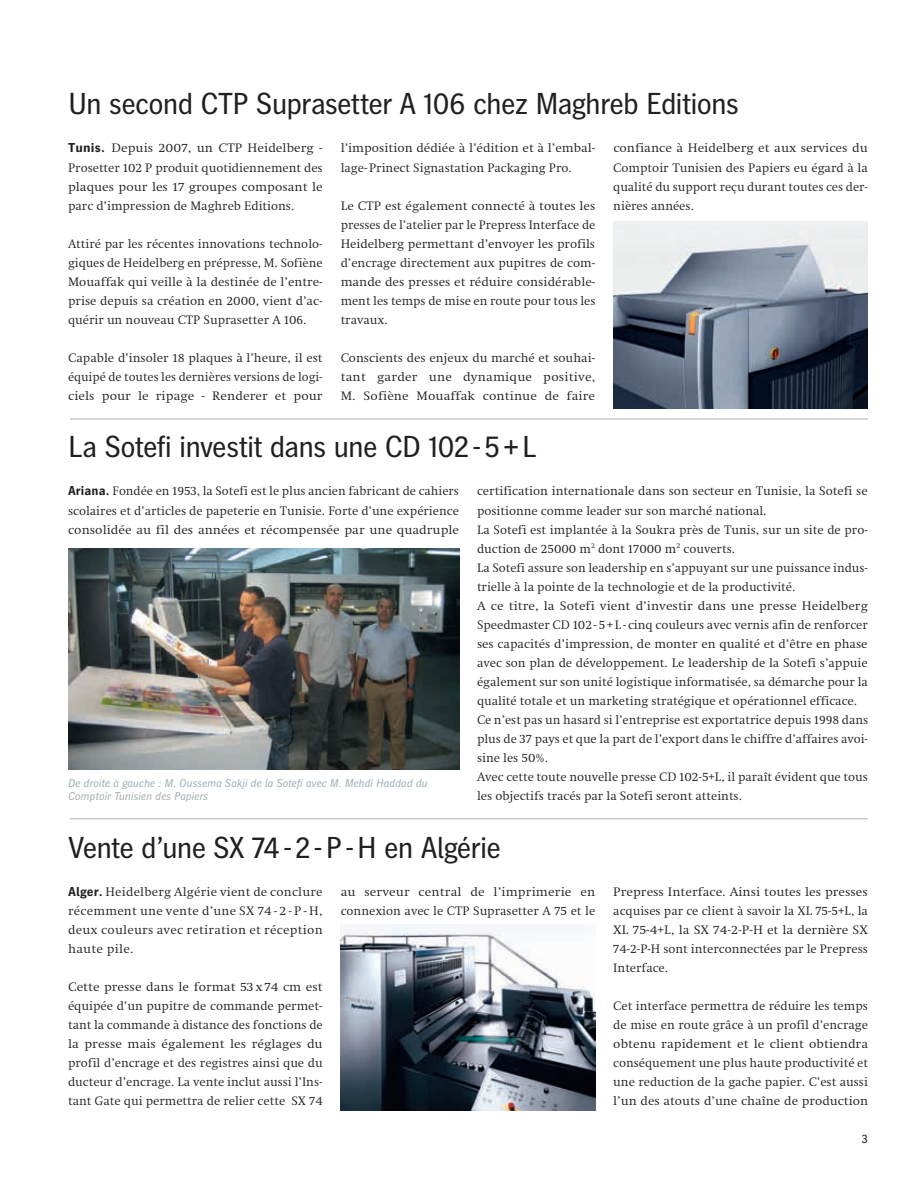
<style>
.page{position:relative;width:919px;height:1191px;background:#fff}
.page>*{position:absolute;margin:0;border:0;box-sizing:border-box;transform-origin:0 0}
.t1{font:30px "Heidelberg Gothic Ml";letter-spacing:-.03em;color:#231f20}
.t2{font:12.75px/19px "Heidelberg Antiqua ML";color:#231f20;text-align:justify}
.t3{font:12.75px/19px "Heidelberg Antiqua ML";color:#231f20;text-align:justify;scale:1.05 1}
.t4{font:12.75px/19px "Heidelberg Antiqua ML";color:#231f20;text-align:justify;scale:1.04 1}
.t5{font:12px "Heidelberg Gothic Ml";color:#231f20}
.t6{font:italic 11.25px/12.3px "Heidelberg Gothic Ml";color:#a2b0b7}
.s1{font-family:"Heidelberg Gothic Ml";font-weight:700}
</style>
<div class="page">
<hr style="left:70px;top:418px;width:797px;height:1px;background:#a2b0b7">
<hr style="left:70px;top:818px;width:797px;height:1px;background:#a2b0b7">
<img style="left:68px;top:548px;width:391px;height:221px">
<img style="left:340px;top:924px;width:255px;height:186px">
<img style="left:613px;top:221px;width:254px;height:187px">
<h1 class="t1" style="left:68px;top:87px;width:672px">Un second CTP Suprasetter A 106 chez Maghreb Editions</h1>
<p class="t3" style="left:68px;top:139px;width:244px"><span class="s1">Tunis.</span> Depuis 2007, un CTP Heidelberg - Prosetter 102 P produit quotidiennement des plaques pour les 17 groupes composant le parc d’impression de Maghreb Editions.</p>
<p class="t2" style="left:68px;top:234px;width:256px">Attiré par les récentes innovations technolo&shy;giques de Heidelberg en prépresse, M. Sofiène Mouaffak qui veille à la destinée de l’entre&shy;prise depuis sa création en 2000, vient d’ac&shy;quérir un nouveau CTP Suprasetter A 106.</p>
<p class="t2" style="left:68px;top:348px;width:256px">Capable d’insoler 18 plaques à l’heure, il est équipé de toutes les dernières versions de logi&shy;ciels pour le ripage - Renderer et pour</p>
<p class="t3" style="left:613px;top:139px;width:244px">confiance à Heidelberg et aux services du Comptoir Tunisien des Papiers eu égard à la qualité du support reçu durant toutes ces der&shy;nières années.</p>
<p class="t2" style="left:340px;top:139px;width:256px">l’imposition dédiée à l’édition et à l’embal&shy;lage-Prinect Signastation Packaging Pro.</p>
<p class="t4" style="left:340px;top:196px;width:246px">Le CTP est également connecté à toutes les presses de l’atelier par le Prepress Interface de Heidelberg permettant d’envoyer les profils d’encrage directement aux pupitres de com&shy;mande des presses et réduire considérable&shy;ment les temps de mise en route pour tous les travaux.</p>
<p class="t2" style="left:340px;top:348px;width:256px">Conscients des enjeux du marché et souhai&shy;tant garder une dynamique positive, M. Sofiène Mouaffak continue de faire</p>
<h1 class="t1" style="left:68px;top:430px;width:470px">La Sotefi investit dans une CD 102-5+L</h1>
<p class="t2" style="left:68px;top:482px;width:392px"><span class="s1">Ariana.</span> Fondée en 1953, la Sotefi est le plus ancien fabricant de cahiers scolaires et d’articles de papeterie en Tunisie. Forte d’une expérience consolidée au fil des années et récompensée par une quadruple</p>
<p class="t2" style="left:477px;top:482px;width:393px;text-align:left">certification internationale dans son secteur en Tunisie, la Sotefi se positionne comme leader sur son marché national.<br>La Sotefi est implantée à la Soukra près de Tunis, sur un site de pro&shy;duction de 25000 m<sup>2</sup> dont 17000 m<sup>2</sup> couverts.<br>La Sotefi assure son leadership en s’appuyant sur une puissance indus&shy;trielle à la pointe de la technologie et de la productivité.<br>A ce titre, la Sotefi vient d’investir dans une presse Heidelberg Speedmaster CD 102-5+L- cinq couleurs avec vernis afin de renforcer ses capacités d’impression, de monter en qualité et d’être en phase avec son plan de développement. Le leadership de la Sotefi s’appuie également sur son unité logistique informatisée, sa démarche pour la qualité totale et un marketing stratégique et opérationnel efficace.<br>Ce n’est pas un hasard si l’entreprise est exportatrice depuis 1998 dans plus de 37 pays et que la part de l’export dans le chiffre d’affaires avoi&shy;sine les 50%.<br>Avec cette toute nouvelle presse CD 102-5+L, il paraît évident que tous les objectifs tracés par la Sotefi seront atteints.</p>
<p class="t6" style="left:68px;top:777px;width:361px">De droite à gauche : M. Oussema Sakji de la Sotefi avec M. Mehdi Haddad du<br>Comptoir Tunisien des Papiers</p>
<h1 class="t1" style="left:68px;top:830px;width:434px">Vente d’une SX 74-2-P-H en Algérie</h1>
<p class="t2" style="left:68px;top:882px;width:256px"><span class="s1">Alger.</span> Heidelberg Algérie vient de conclure récemment une vente d’une SX 74 - 2 - P - H, deux couleurs avec retiration et réception haute pile.</p>
<p class="t3" style="left:68px;top:977px;width:244px">Cette presse dans le format 53 x74 cm est équipée d’un pupitre de commande permet&shy;tant la commande à distance des fonctions de la presse mais également les réglages du profil d’encrage et des registres ainsi que du ducteur d’encrage. La vente inclut aussi l’Ins&shy;tant Gate qui permettra de relier cette SX 74</p>
<p class="t3" style="left:340px;top:882px;width:244px">au serveur central de l’imprimerie en connexion avec le CTP Suprasetter A 75 et le</p>
<p class="t3" style="left:613px;top:882px;width:244px">Prepress Interface. Ainsi toutes les presses acquises par ce client à savoir la XL 75-5+L, la XL 75-4+L, la SX 74-2-P-H et la dernière SX 74-2-P-H sont interconnectées par le Prepress Interface.</p>
<p class="t2" style="left:613px;top:996px;width:256px">Cet interface permettra de réduire les temps de mise en route grâce à un profil d’encrage obtenu rapidement et le client obtiendra conséquement une plus haute productivité et une reduction de la gache papier. C’est aussi l’un des atouts d’une chaîne de production</p>
<p class="t5" style="left:861px;top:1132px;width:8px">3</p>
</div>
